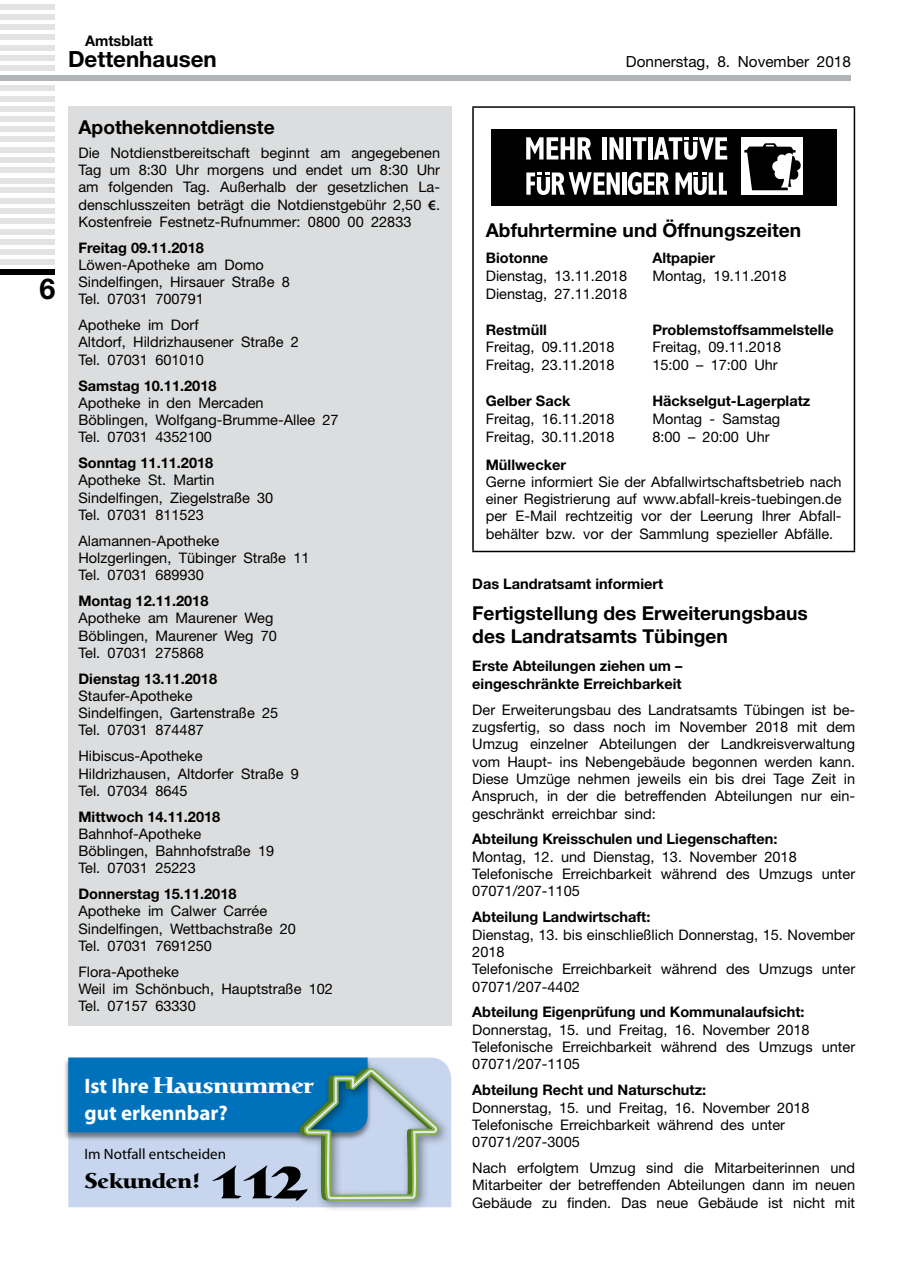
<style>
.page{position:relative;width:902px;height:1280px;background:#fff}
.page>*{position:absolute;margin:0;border:0;box-sizing:border-box;transform-origin:0 0}
.t1{font:63.15px "Catull Expert BQ Bold Os F";color:#000}
.t2{font:700 28.8px "Helvetica Neue";color:#000}
.t3{font:22.5px "Catull Expert BQ Bold Os F";color:#fff}
.t4{font:700 22.35px "Helvetica Neue";color:#000}
.t5{font:700 21px "Myriad Pro";color:#fff}
.t6{font:21px "Catull Expert BQ Bold Os F";color:#000}
.t7{font:700 19.2px/23.1px "Helvetica Neue";color:#000}
.t8{font:15.3px "Helvetica Neue";color:#000}
.t9{font:15px "Myriad Pro";color:#000}
.t10{font:700 14.7px "Helvetica Neue";color:#000}
.t11{font:14.55px/17.2px "Helvetica Neue";color:#000}
.t12{font:700 14.55px/17.4px "Helvetica Neue";color:#000}
.s1{font-family:"Myriad Pro";font-weight:600}
.s2{font-family:"Myriad Pro";font-weight:700;font-size:21px}
</style>
<div class="page">
<div style="left:0;top:4px;width:55px;height:5px;background:#e2e3e4"></div>
<div style="left:0;top:14px;width:55px;height:6px;background:#e2e3e4"></div>
<div style="left:0;top:25px;width:55px;height:5px;background:#e2e3e4"></div>
<div style="left:0;top:35px;width:55px;height:5px;background:#e2e3e4"></div>
<div style="left:0;top:45px;width:55px;height:5px;background:#e2e3e4"></div>
<div style="left:0;top:55px;width:55px;height:5px;background:#e2e3e4"></div>
<div style="left:0;top:66px;width:55px;height:5px;background:#e2e3e4"></div>
<div style="left:0;top:76px;width:850px;height:5px;background:#b1b4b6"></div>
<div style="left:0;top:86px;width:55px;height:5px;background:#e2e3e4"></div>
<div style="left:0;top:96px;width:55px;height:5px;background:#e2e3e4"></div>
<div style="left:0;top:106px;width:55px;height:5px;background:#e2e3e4"></div>
<div style="left:0;top:117px;width:55px;height:5px;background:#e2e3e4"></div>
<div style="left:0;top:127px;width:55px;height:5px;background:#e2e3e4"></div>
<div style="left:0;top:137px;width:55px;height:5px;background:#e2e3e4"></div>
<div style="left:0;top:147px;width:55px;height:5px;background:#e2e3e4"></div>
<div style="left:0;top:157px;width:55px;height:5px;background:#e2e3e4"></div>
<div style="left:0;top:168px;width:55px;height:5px;background:#e2e3e4"></div>
<div style="left:0;top:178px;width:55px;height:5px;background:#e2e3e4"></div>
<div style="left:0;top:188px;width:55px;height:5px;background:#e2e3e4"></div>
<div style="left:0;top:198px;width:55px;height:5px;background:#e2e3e4"></div>
<div style="left:0;top:208px;width:55px;height:5px;background:#e2e3e4"></div>
<div style="left:0;top:219px;width:55px;height:5px;background:#e2e3e4"></div>
<div style="left:0;top:229px;width:55px;height:5px;background:#e2e3e4"></div>
<div style="left:0;top:239px;width:55px;height:5px;background:#e2e3e4"></div>
<div style="left:0;top:249px;width:55px;height:5px;background:#e2e3e4"></div>
<div style="left:0;top:259px;width:55px;height:5px;background:#e2e3e4"></div>
<div style="left:0;top:270px;width:55px;height:5px;background:#000"></div>
<div style="left:68px;top:106px;width:383px;height:920px;background:#dcddde"></div>
<hr style="left:472px;top:106px;width:383px;height:2px;background:#000">
<hr style="left:472px;top:108px;width:1px;height:443px;background:#000">
<hr style="left:853px;top:108px;width:2px;height:443px;background:#000">
<hr style="left:472px;top:551px;width:383px;height:1px;background:#000">
<div style="left:491px;top:129px;width:345px;height:77px;background:#000"></div>
<div style="left:741px;top:137px;width:61px;height:58px;background:#fff"></div>
<svg style="left:744px;top:143px;width:59px;height:47px"></svg>
<div style="left:601px;top:137px;width:5px;height:22px;background:#fff"></div>
<svg style="left:609px;top:137px;width:14px;height:22px"></svg>
<div style="left:626px;top:137px;width:5px;height:22px;background:#fff"></div>
<svg style="left:632px;top:137px;width:14px;height:22px"></svg>
<hr style="left:648px;top:137px;width:4px;height:22px;background:#fff">
<div style="left:621px;top:172px;width:5px;height:23px;background:#fff"></div>
<svg style="left:526px;top:137px;width:65px;height:22px"></svg>
<svg style="left:627px;top:172px;width:42px;height:23px"></svg>
<svg style="left:526px;top:172px;width:93px;height:23px"></svg>
<svg style="left:675px;top:172px;width:52px;height:23px"></svg>
<svg style="left:653px;top:137px;width:74px;height:23px"></svg>
<div style="left:68px;top:1059px;width:383px;height:148px;background:#c7d6ee"></div>
<div style="left:294px;top:1062px;width:156px;height:151px;background:#000;opacity:.45"></div>
<svg style="left:68px;top:1057px;width:371px;height:144px;background:#6fa6cb"></svg>
<p class="t10" style="left:85px;top:32px;width:69px">Amtsblatt</p>
<h3 class="t4" style="left:68px;top:45px;width:150px">Dettenhausen</h3>
<p class="t8" style="left:625px;top:52px;width:226px">Donnerstag, 8. November 2018</p>
<h2 class="t2" style="left:40px;top:271px;width:17px">6</h2>
<h3 class="t7" style="left:78px;top:115px;width:198px">Apothekennotdienste</h3>
<p class="t11" style="left:78px;top:144px;width:363px;text-align:justify">Die Notdienstbereitschaft beginnt am angegebenen Tag um 8:30 Uhr morgens und endet um 8:30 Uhr am folgenden Tag. Außerhalb der gesetzlichen La&shy;denschlusszeiten beträgt die Notdienstgebühr 2,50 <span class="s1">€</span>.<br>Kostenfreie Festnetz-Rufnummer: 0800 00 22833</p>
<p class="t12" style="left:78px;top:238px;width:127px">Freitag 09.11.2018</p>
<p class="t11" style="left:78px;top:256px;width:213px">Löwen-Apotheke am Domo<br>Sindelfingen, Hirsauer Straße 8<br>Tel. 07031 700791</p>
<p class="t11" style="left:78px;top:316px;width:222px">Apotheke im Dorf<br>Altdorf, Hildrizhausener Straße 2<br>Tel. 07031 601010</p>
<p class="t12" style="left:78px;top:376px;width:140px">Samstag 10.11.2018</p>
<p class="t11" style="left:78px;top:394px;width:262px">Apotheke in den Mercaden<br>Böblingen, Wolfgang-Brumme-Allee 27<br>Tel. 07031 4352100</p>
<p class="t12" style="left:78px;top:454px;width:136px">Sonntag 11.11.2018</p>
<p class="t11" style="left:78px;top:471px;width:196px">Apotheke St. Martin<br>Sindelfingen, Ziegelstraße 30<br>Tel. 07031 811523</p>
<p class="t11" style="left:78px;top:532px;width:232px">Alamannen-Apotheke<br>Holzgerlingen, Tübinger Straße 11<br>Tel. 07031 689930</p>
<p class="t12" style="left:78px;top:592px;width:131px">Montag 12.11.2018</p>
<p class="t11" style="left:78px;top:609px;width:200px">Apotheke am Maurener Weg<br>Böblingen, Maurener Weg 70<br>Tel. 07031 275868</p>
<p class="t12" style="left:78px;top:669px;width:140px">Dienstag 13.11.2018</p>
<p class="t11" style="left:78px;top:687px;width:201px">Staufer-Apotheke<br>Sindelfingen, Gartenstraße 25<br>Tel. 07031 874487</p>
<p class="t11" style="left:78px;top:747px;width:222px">Hibiscus-Apotheke<br>Hildrizhausen, Altdorfer Straße 9<br>Tel. 07034 8645</p>
<p class="t12" style="left:78px;top:807px;width:143px">Mittwoch 14.11.2018</p>
<p class="t11" style="left:78px;top:825px;width:197px">Bahnhof-Apotheke<br>Böblingen, Bahnhofstraße 19<br>Tel. 07031 25223</p>
<p class="t12" style="left:78px;top:885px;width:159px">Donnerstag 15.11.2018</p>
<p class="t11" style="left:78px;top:902px;width:219px">Apotheke im Calwer Carrée<br>Sindelfingen, Wettbachstraße 20<br>Tel. 07031 7691250</p>
<p class="t11" style="left:78px;top:963px;width:256px">Flora-Apotheke<br>Weil im Schönbuch, Hauptstraße 102<br>Tel. 07157 63330</p>
<h3 class="t3" style="left:84px;top:1071px;width:231px"><span class="s2">Ist Ihre</span> Hausnummer</h3>
<h3 class="t5" style="left:84px;top:1099px;width:145px">gut erkennbar?</h3>
<p class="t9" style="left:84px;top:1145px;width:143px">Im Notfall entscheiden</p>
<h3 class="t6" style="left:84px;top:1168px;width:117px">Sekunden!</h3>
<h1 class="t1" style="left:211px;top:1138px;width:98px">112</h1>
<h3 class="t7" style="left:485px;top:218px;width:317px">Abfuhrtermine und Öffnungszeiten</h3>
<p class="t12" style="left:485px;top:249px;width:64px">Biotonne</p>
<p class="t12" style="left:652px;top:249px;width:64px">Altpapier</p>
<p class="t11" style="left:485px;top:267px;width:143px">Dienstag, 13.11.2018</p>
<p class="t11" style="left:652px;top:267px;width:136px">Montag, 19.11.2018</p>
<p class="t11" style="left:485px;top:285px;width:143px">Dienstag, 27.11.2018</p>
<p class="t12" style="left:485px;top:320px;width:63px">Restmüll</p>
<p class="t12" style="left:652px;top:320px;width:183px">Problemstoffsammelstelle</p>
<p class="t11" style="left:485px;top:338px;width:130px">Freitag, 09.11.2018</p>
<p class="t11" style="left:652px;top:338px;width:130px">Freitag, 09.11.2018</p>
<p class="t11" style="left:485px;top:356px;width:130px">Freitag, 23.11.2018</p>
<p class="t11" style="left:652px;top:356px;width:127px">15:00 – 17:00 Uhr</p>
<p class="t12" style="left:485px;top:392px;width:86px">Gelber Sack</p>
<p class="t12" style="left:652px;top:392px;width:159px">Häckselgut-Lagerplatz</p>
<p class="t11" style="left:485px;top:410px;width:130px">Freitag, 16.11.2018</p>
<p class="t11" style="left:652px;top:410px;width:129px">Montag - Samstag</p>
<p class="t11" style="left:485px;top:428px;width:130px">Freitag, 30.11.2018</p>
<p class="t11" style="left:652px;top:428px;width:119px">8:00 – 20:00 Uhr</p>
<p class="t12" style="left:485px;top:455px;width:82px">Müllwecker</p>
<p class="t11" style="left:485px;top:473px;width:357px;text-align:justify">Gerne informiert Sie der Abfallwirtschaftsbetrieb nach einer Registrierung auf www.abfall-kreis-tuebingen.de per E-Mail rechtzeitig vor der Leerung Ihrer Abfall&shy;behälter bzw. vor der Sammlung spezieller Abfälle.</p>
<p class="t12" style="left:472px;top:574px;width:193px">Das Landratsamt informiert</p>
<h3 class="t7" style="left:472px;top:601px;width:337px">Fertigstellung des Erweiterungsbaus des Landratsamts Tübingen</h3>
<p class="t12" style="left:472px;top:657px;width:211px">Erste Abteilungen ziehen um – eingeschränkte Erreichbarkeit</p>
<p class="t11" style="left:472px;top:700px;width:384px;text-align:justify">Der Erweiterungsbau des Landratsamts Tübingen ist be&shy;zugsfertig, so dass noch im November 2018 mit dem Umzug einzelner Abteilungen der Landkreisverwaltung vom Haupt- ins Nebengebäude begonnen werden kann.<br>Diese Umzüge nehmen jeweils ein bis drei Tage Zeit in Anspruch, in der die betreffenden Abteilungen nur ein&shy;geschränkt erreichbar sind:</p>
<p class="t12" style="left:472px;top:830px;width:307px">Abteilung Kreisschulen und Liegenschaften:</p>
<p class="t11" style="left:472px;top:847px;width:384px">Montag, 12. und Dienstag, 13. November 2018<br>Telefonische Erreichbarkeit während des Umzugs unter<br>07071/207-1105</p>
<p class="t12" style="left:472px;top:908px;width:180px">Abteilung Landwirtschaft:</p>
<p class="t11" style="left:472px;top:925px;width:384px">Dienstag, 13. bis einschließlich Donnerstag, 15. November 2018<br>Telefonische Erreichbarkeit während des Umzugs unter 07071/207-4402</p>
<p class="t12" style="left:472px;top:1003px;width:334px">Abteilung Eigenprüfung und Kommunalaufsicht:</p>
<p class="t11" style="left:472px;top:1020px;width:384px">Donnerstag, 15. und Freitag, 16. November 2018<br>Telefonische Erreichbarkeit während des Umzugs unter<br>07071/207-1105</p>
<p class="t12" style="left:472px;top:1081px;width:235px">Abteilung Recht und Naturschutz:</p>
<p class="t11" style="left:472px;top:1098px;width:339px">Donnerstag, 15. und Freitag, 16. November 2018<br>Telefonische Erreichbarkeit während des unter<br>07071/207-3005</p>
<p class="t11" style="left:472px;top:1159px;width:384px;text-align:justify">Nach erfolgtem Umzug sind die Mitarbeiterinnen und Mitarbeiter der betreffenden Abteilungen dann im neuen Gebäude zu finden. Das neue Gebäude ist nicht mit</p>
</div>
